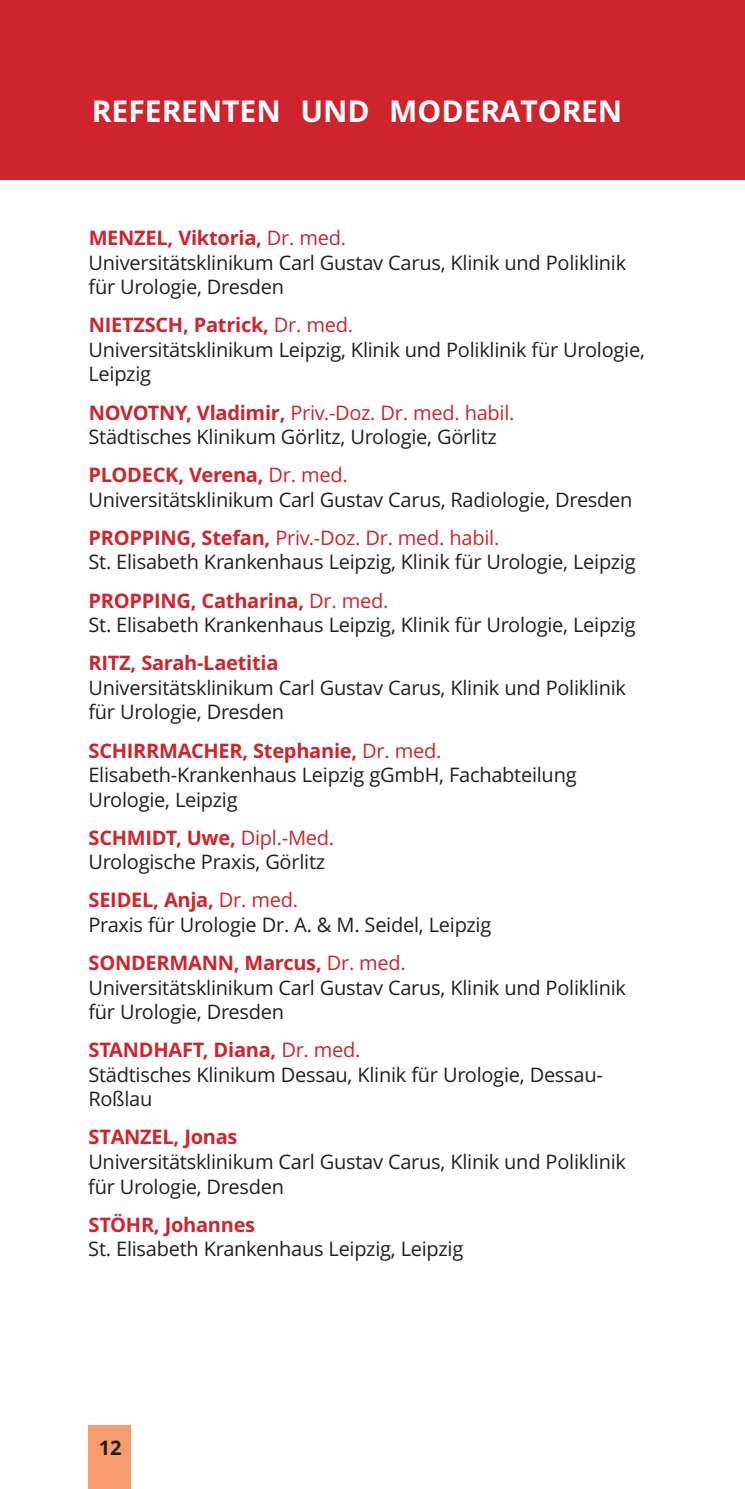
<style>
.page{position:relative;width:745px;height:1489px;background:#fff}
.page>*{position:absolute;margin:0;border:0;box-sizing:border-box;transform-origin:0 0}
.t1{font:700 30px "Open Sans";color:#fff}
.t2{font:20px/24.5px "Open Sans";letter-spacing:-.015em;color:#231f20}
.t3{font:700 20px "Open Sans";letter-spacing:-.015em;color:#cf232d}
.t4{font:20px "Open Sans";letter-spacing:-.015em;color:#cf232d}
.t5{font:700 20px "Open Sans";color:#231f20}
.s1{font-weight:400}
.s2{font-weight:700}
</style>
<div class="page">
<div style="left:0;top:0;width:744px;height:180px;background:#cf232d"></div>
<div style="left:89px;top:1424px;width:42px;height:64px;background:#f59b6e"></div>
<h1 class="t1" style="left:92px;top:99px;width:531px">REFERENTEN UND MODERATOREN</h1>
<p class="t3" style="left:89px;top:230px;width:259px">MENZEL, Viktoria, <span class="s1">Dr. med.</span></p>
<p class="t2" style="left:88px;top:252px;width:539px">Universitätsklinikum Carl Gustav Carus, Klinik und Poliklinik für Urologie, Dresden</p>
<p class="t3" style="left:89px;top:317px;width:266px">NIETZSCH, Patrick, <span class="s1">Dr. med.</span></p>
<p class="t2" style="left:88px;top:339px;width:557px">Universitätsklinikum Leipzig, Klinik und Poliklinik für Urologie,<br>Leipzig</p>
<p class="t4" style="left:89px;top:404px;width:427px"><span class="s2">NOVOTNY, Vladimir,</span> Priv.-Doz. Dr. med. habil.</p>
<p class="t2" style="left:88px;top:426px;width:409px">Städtisches Klinikum Görlitz, Urologie, Görlitz</p>
<p class="t3" style="left:89px;top:467px;width:260px">PLODECK, Verena, <span class="s1">Dr. med.</span></p>
<p class="t2" style="left:88px;top:489px;width:545px">Universitätsklinikum Carl Gustav Carus, Radiologie, Dresden</p>
<p class="t4" style="left:89px;top:529px;width:412px"><span class="s2">PROPPING, Stefan,</span> Priv.-Doz. Dr. med. habil.</p>
<p class="t2" style="left:88px;top:552px;width:548px">St. Elisabeth Krankenhaus Leipzig, Klinik für Urologie, Leipzig</p>
<p class="t3" style="left:89px;top:592px;width:301px">PROPPING, Catharina, <span class="s1">Dr. med.</span></p>
<p class="t2" style="left:88px;top:614px;width:548px">St. Elisabeth Krankenhaus Leipzig, Klinik für Urologie, Leipzig</p>
<p class="t3" style="left:89px;top:655px;width:191px">RITZ, Sarah-Laetitia</p>
<p class="t2" style="left:88px;top:677px;width:539px">Universitätsklinikum Carl Gustav Carus, Klinik und Poliklinik für Urologie, Dresden</p>
<p class="t3" style="left:89px;top:742px;width:354px">SCHIRRMACHER, Stephanie, <span class="s1">Dr. med.</span></p>
<p class="t2" style="left:88px;top:764px;width:489px">Elisabeth-Krankenhaus Leipzig gGmbH, Fachabteilung<br>Urologie, Leipzig</p>
<p class="t3" style="left:89px;top:829px;width:247px">SCHMIDT, Uwe, <span class="s1">Dipl.-Med.</span></p>
<p class="t2" style="left:88px;top:851px;width:238px">Urologische Praxis, Görlitz</p>
<p class="t3" style="left:88px;top:892px;width:211px">SEIDEL, Anja, <span class="s1">Dr. med.</span></p>
<p class="t2" style="left:88px;top:914px;width:404px">Praxis für Urologie Dr. A. &amp; M. Seidel, Leipzig</p>
<p class="t3" style="left:88px;top:954px;width:318px">SONDERMANN, Marcus, <span class="s1">Dr. med.</span></p>
<p class="t2" style="left:88px;top:977px;width:539px">Universitätsklinikum Carl Gustav Carus, Klinik und Poliklinik für Urologie, Dresden</p>
<p class="t3" style="left:88px;top:1041px;width:273px">STANDHAFT, Diana, <span class="s1">Dr. med.</span></p>
<p class="t2" style="left:88px;top:1064px;width:515px">Städtisches Klinikum Dessau, Klinik für Urologie, Dessau-<br>Roßlau</p>
<p class="t3" style="left:88px;top:1129px;width:150px">STANZEL, Jonas</p>
<p class="t2" style="left:88px;top:1151px;width:539px">Universitätsklinikum Carl Gustav Carus, Klinik und Poliklinik für Urologie, Dresden</p>
<p class="t3" style="left:88px;top:1216px;width:168px">STÖHR, Johannes</p>
<p class="t2" style="left:88px;top:1238px;width:376px">St. Elisabeth Krankenhaus Leipzig, Leipzig</p>
<p class="t5" style="left:99px;top:1439px;width:24px">12</p>
</div>
